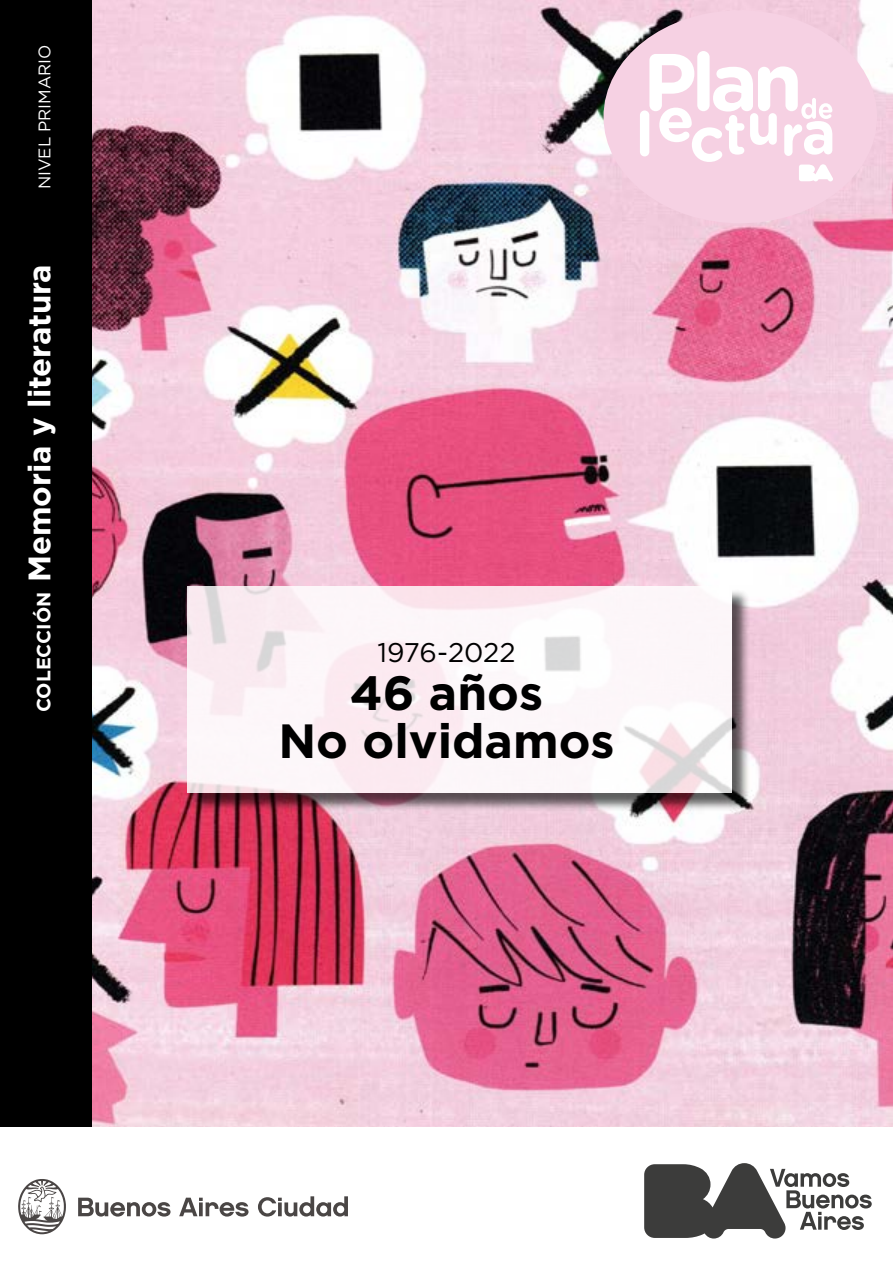
<style>
.page{position:relative;width:893px;height:1263px;background:#fff}
.page>*{position:absolute;margin:0;border:0;box-sizing:border-box;transform-origin:0 0}
.t1{font:700 48px/48px "Gotham";color:#000;text-align:center}
.t2{font:700 31.05px "Gotham";color:#fff}
.t3{font:27px "Gotham";letter-spacing:-.005em;color:#000}
.t4{font:16.8px "Gotham";color:#fff}
.s1{font-size:19.2px}
</style>
<div class="page">
<img style="left:91px;top:0;width:802px;height:1127px">
<svg style="left:78px;top:1198px;width:93px;height:18px"></svg>
<svg style="left:179px;top:1198px;width:70px;height:18px"></svg>
<svg style="left:258px;top:1196px;width:90px;height:20px"></svg>
<svg style="left:18px;top:1179px;width:48px;height:55px"></svg>
<svg style="left:644px;top:1163px;width:228px;height:75px"></svg>
<div style="left:0;top:0;width:91px;height:1127px;background:#000"></div>
<div style="left:190px;top:589px;width:561px;height:222px;background:#000;opacity:.75"></div>
<svg style="left:187px;top:587px;width:544px;height:206px;fill:#fcf6f9"></svg>
<div style="left:603px;top:10px;width:274px;height:213px;background:#f6d1e3;border-radius:50%"></div>
<div style="left:640px;top:110px;width:9px;height:46px;background:#fff;border-radius:5px"></div>
<svg style="left:697px;top:51px;width:13px;height:60px"></svg>
<svg style="left:649px;top:54px;width:184px;height:127px"></svg>
<p class="t4" style="left:34px;top:189px;width:146px;rotate:-90deg">NIVEL PRIMARIO</p>
<p class="t2" style="left:19px;top:712px;width:450px;rotate:-90deg"><span class="s1">COLECCIÓN</span> Memoria y literatura</p>
<p class="t3" style="left:377px;top:635px;width:140px">1976-2022</p>
<h1 class="t1" style="left:278px;top:669px;width:338px">46 años<br>No olvidamos</h1>
</div>
